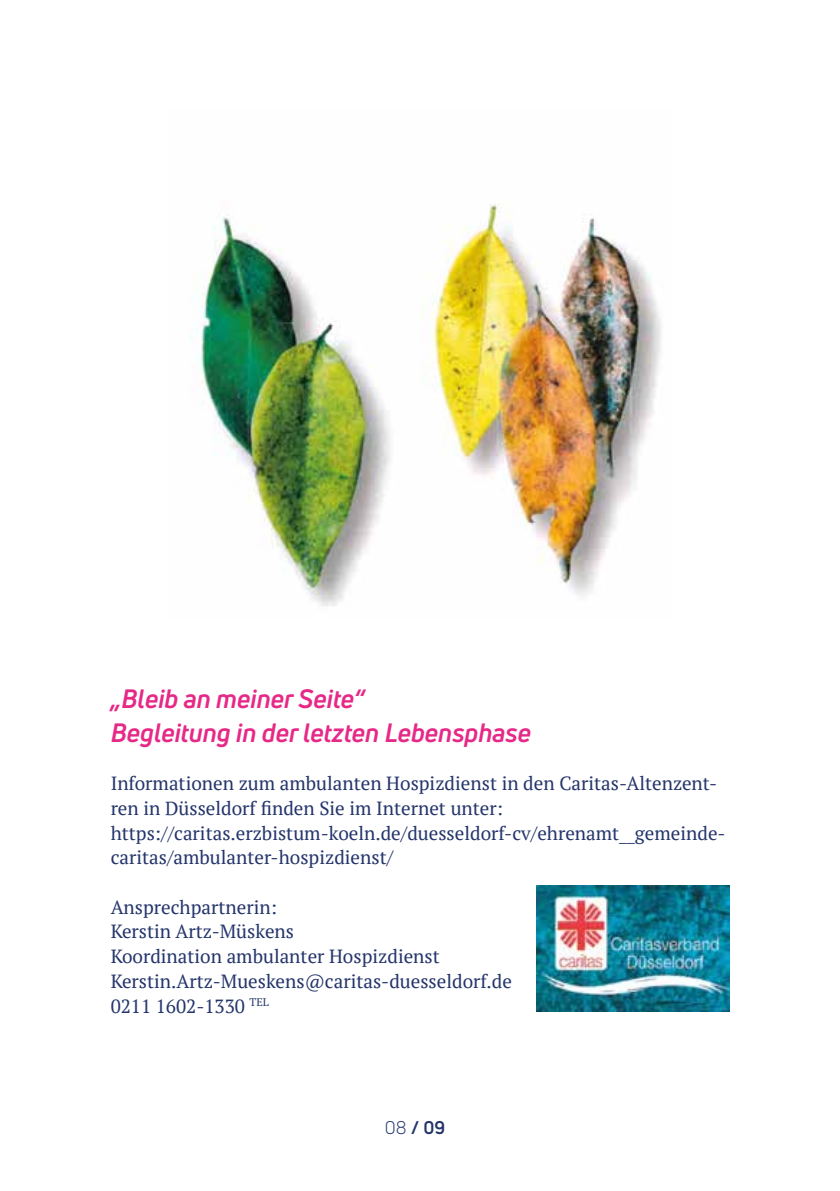
<style>
.page{position:relative;width:840px;height:1191px;background:#fff}
.page>*{position:absolute;margin:0;border:0;box-sizing:border-box;transform-origin:0 0}
.t1{font:italic 700 26px/33.8px "Uni Neue";color:#e62987}
.t2{font:19px/24.6px "PT Serif";color:#24356b}
.t3{font:18px "Uni Neue";color:#24356b}
.t4{font:700 18px "Uni Neue";color:#24356b}
.s1{font-weight:700}
</style>
<div class="page">
<img style="left:536px;top:885px;width:193px;height:126px">
<img style="left:190px;top:203px;width:472px;height:403px">
<h1 class="t1" style="left:111px;top:681px;width:422px">„Bleib an meiner Seite“<br>Begleitung in der letzten Lebensphase</h1>
<p class="t2" style="left:111px;top:771px;width:616px">Informationen zum ambulanten Hospizdienst in den Caritas-Altenzent&shy;ren in Düsseldorf finden Sie im Internet unter: https://caritas.erzbistum-koeln.de/duesseldorf-cv/ehrenamt__gemeinde&shy;caritas/ambulanter-hospizdienst/</p>
<p class="t2" style="left:111px;top:894px;width:402px">Ansprechpartnerin:<br>Kerstin Artz-Müskens<br>Koordination ambulanter Hospizdienst<br>Kerstin.Artz-Mueskens@caritas-duesseldorf.de<br>0211 1602-1330 <sup>TEL</sup></p>
<p class="t3" style="left:385px;top:1117px;width:61px">80 2 <span class="s1">/ 3</span></p>
<p class="t4" style="left:423px;top:1116px;width:23px">09</p>
</div>
